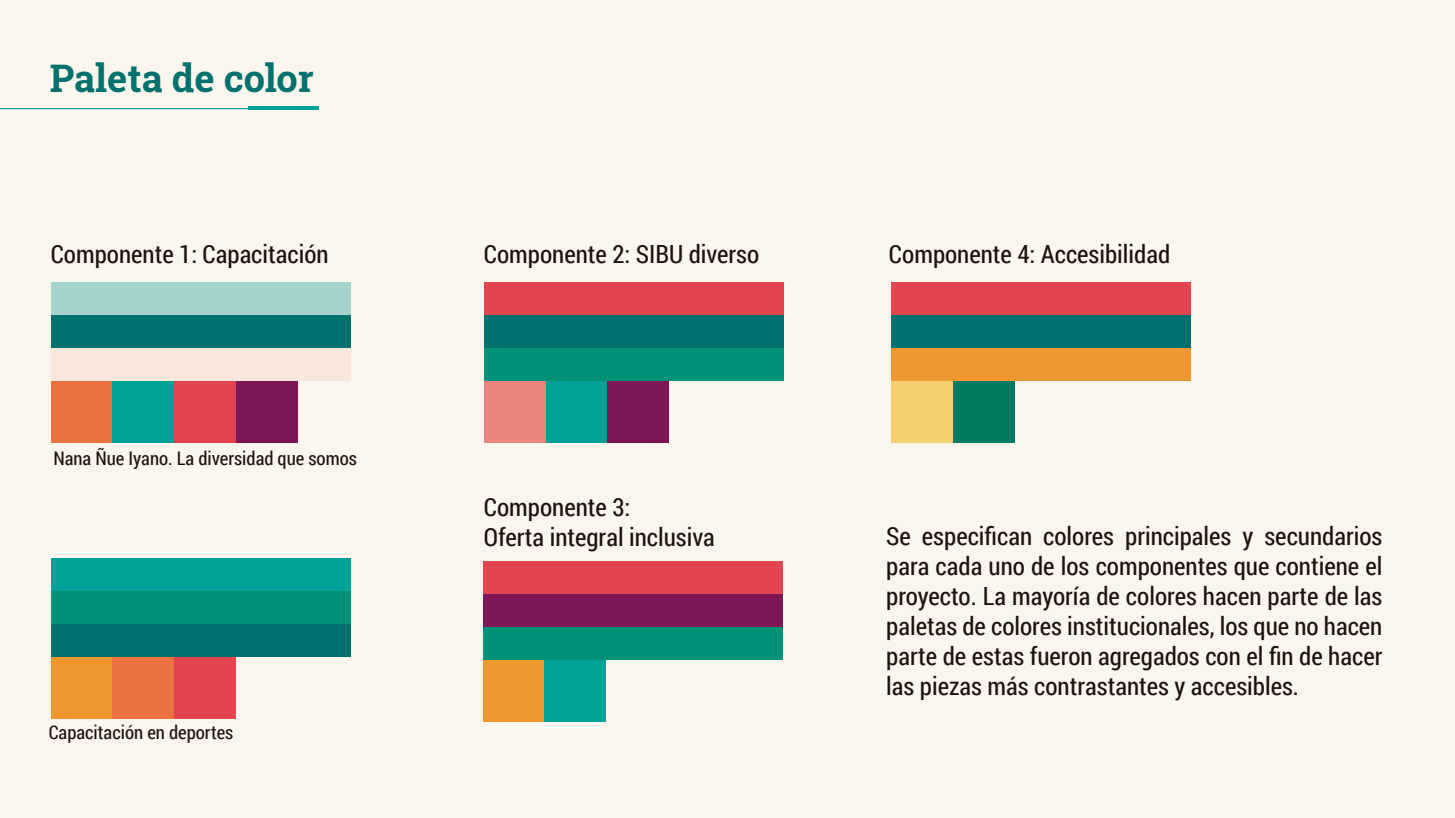
<style>
.page{position:relative;width:1455px;height:818px;background:#fff}
.page>*{position:absolute;margin:0;border:0;box-sizing:border-box;transform-origin:0 0}
.t1{font:700 38px "Roboto Slab";color:#00716e}
.t2{font:25px/30px "Roboto Condensed";color:#1e120d;text-align:justify}
.t3{font:18.75px "Roboto Condensed";color:#1e120d}
</style>
<div class="page">
<div style="left:0;top:0;width:1455px;height:817px;background:#fbf6ed"></div>
<hr style="left:0;top:108px;width:302px;height:1px;background:#00a197">
<hr style="left:248px;top:106px;width:71px;height:4px;background:#00a197">
<div style="left:51px;top:281px;width:299px;height:33px;background:#a4d3cb"></div>
<div style="left:51px;top:314px;width:299px;height:33px;background:#00716e"></div>
<div style="left:51px;top:347px;width:299px;height:33px;background:#fae7dc"></div>
<div style="left:51px;top:380px;width:61px;height:62px;background:#e97240"></div>
<div style="left:113px;top:380px;width:61px;height:62px;background:#00a197"></div>
<div style="left:174px;top:380px;width:62px;height:62px;background:#e2454f"></div>
<div style="left:236px;top:380px;width:62px;height:62px;background:#7d1657"></div>
<div style="left:484px;top:281px;width:299px;height:33px;background:#e2454f"></div>
<div style="left:484px;top:314px;width:299px;height:33px;background:#00716e"></div>
<div style="left:484px;top:347px;width:299px;height:33px;background:#009277"></div>
<div style="left:484px;top:380px;width:62px;height:62px;background:#eb847d"></div>
<div style="left:546px;top:380px;width:61px;height:62px;background:#00a197"></div>
<div style="left:607px;top:380px;width:62px;height:62px;background:#7d1657"></div>
<div style="left:483px;top:561px;width:299px;height:33px;background:#e2454f"></div>
<div style="left:483px;top:594px;width:299px;height:33px;background:#7d1657"></div>
<div style="left:483px;top:627px;width:299px;height:33px;background:#009277"></div>
<div style="left:483px;top:660px;width:61px;height:62px;background:#f0972f"></div>
<div style="left:544px;top:660px;width:62px;height:62px;background:#00a197"></div>
<div style="left:891px;top:281px;width:300px;height:33px;background:#e2454f"></div>
<div style="left:891px;top:314px;width:300px;height:33px;background:#00716e"></div>
<div style="left:891px;top:347px;width:300px;height:33px;background:#f0972f"></div>
<div style="left:891px;top:380px;width:62px;height:62px;background:#f5cf6d"></div>
<div style="left:953px;top:380px;width:62px;height:62px;background:#007a61"></div>
<div style="left:51px;top:557px;width:299px;height:33px;background:#00a197"></div>
<div style="left:51px;top:590px;width:299px;height:33px;background:#009277"></div>
<div style="left:51px;top:623px;width:299px;height:33px;background:#00716e"></div>
<div style="left:174px;top:656px;width:62px;height:62px;background:#e2454f"></div>
<div style="left:51px;top:656px;width:61px;height:62px;background:#f0972f"></div>
<div style="left:113px;top:656px;width:61px;height:62px;background:#e97240"></div>
<h1 class="t1" style="left:50px;top:52px;width:265px">Paleta de color</h1>
<p class="t2" style="left:51px;top:238px;width:279px">Componente 1: Capacitación</p>
<p class="t2" style="left:484px;top:238px;width:277px">Componente 2: SIBU diverso</p>
<p class="t2" style="left:889px;top:238px;width:283px">Componente 4: Accesibilidad</p>
<p class="t3" style="left:53px;top:445px;width:305px">Nana Ñue Iyano. La diversidad que somos</p>
<p class="t3" style="left:49px;top:718px;width:186px">Capacitación en deportes</p>
<p class="t2" style="left:484px;top:491px;width:232px">Componente 3:<br>Oferta integral inclusiva</p>
<p class="t2" style="left:886px;top:520px;width:498px">Se especifican colores principales y secundarios para cada uno de los componentes que contiene el proyecto. La mayoría de colores hacen parte de las paletas de colores institucionales, los que no hacen parte de estas fueron agregados con el fin de hacer las piezas más contrastantes y accesibles.</p>
</div>
